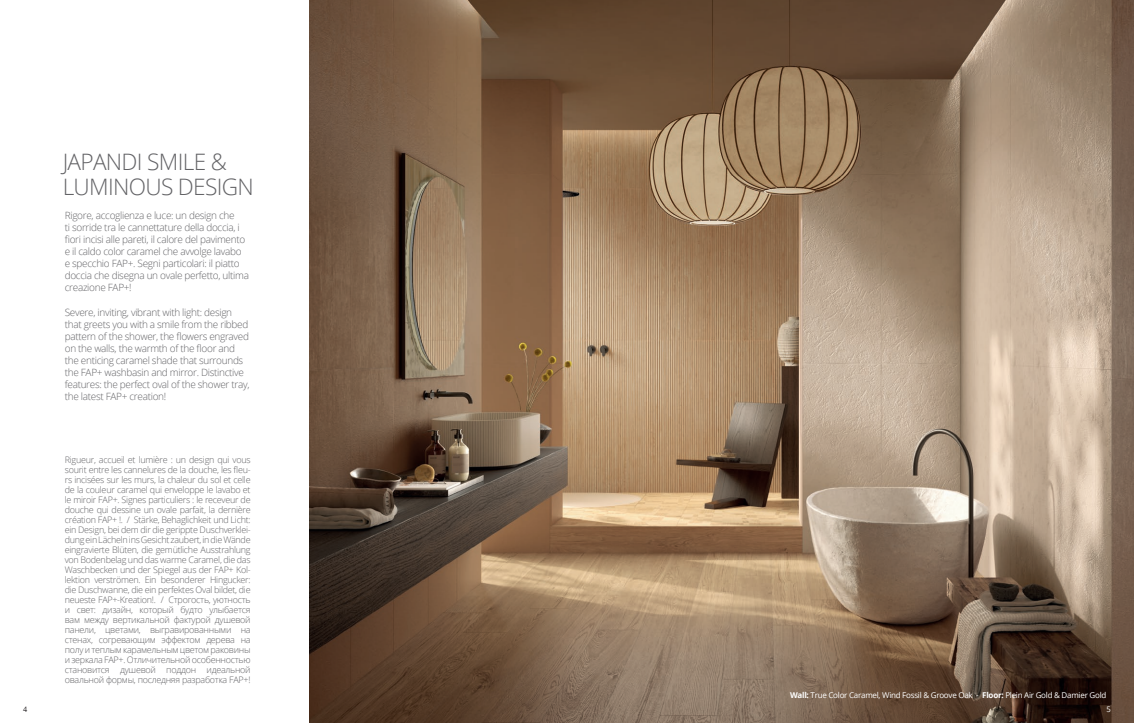
<style>
.page{position:relative;width:1134px;height:723px;background:#fff}
.page>*{position:absolute;margin:0;border:0;box-sizing:border-box;transform-origin:0 0}
.t1{font:300 22.7px/24.5px "Open Sans";letter-spacing:-.03em;color:#636366}
.t2{font:300 10px/12px "Open Sans";letter-spacing:-.03em;color:#636366}
.t3{font:300 9px/10px "Open Sans";letter-spacing:-.03em;color:#636366;text-align:justify}
.t4{font:8px "Open Sans";letter-spacing:-.03em;color:#fff}
.t5{font:7.7px "Helvetica Neue LT Com";color:#231f20}
.t6{font:7.7px "Open Sans";color:#fff}
.s1{font-weight:700}
</style>
<div class="page">
<img style="left:309px;top:0;width:825px;height:723px">
<h1 class="t1" style="left:63px;top:149px;width:193px">JAPANDI SMILE &amp;<br>LUMINOUS DESIGN</h1>
<p class="t2" style="left:65px;top:209px;width:186px">Rigore, accoglienza e luce: un design che<br>ti sorride tra le cannettature della doccia, i fiori incisi alle pareti, il calore del pavimento e il caldo color caramel che avvolge lavabo e specchio FAP+. Segni particolari: il piatto doccia che disegna un ovale perfetto, ultima creazione FAP+!</p>
<p class="t2" style="left:65px;top:306px;width:186px">Severe, inviting, vibrant with light: design that greets you with a smile from the ribbed pattern of the shower, the flowers engraved on the walls, the warmth of the floor and the enticing caramel shade that surrounds the FAP+ washbasin and mirror. Distinctive features: the perfect oval of the shower tray, the latest FAP+ creation!</p>
<p class="t3" style="left:65px;top:455px;width:187px">Rigueur, accueil et lumière : un design qui vous sourit entre les cannelures de la douche, les fleu&shy;rs incisées sur les murs, la chaleur du sol et celle de la couleur caramel qui enveloppe le lavabo et le miroir FAP+. Signes particuliers : le receveur de douche qui dessine un ovale parfait, la dernière création FAP+ !. / Stärke, Behaglichkeit und Licht: ein Design, bei dem dir die gerippte Duschverklei&shy;dung ein Lächeln ins Gesicht zaubert, in die Wände eingravierte Blüten, die gemütliche Ausstrahlung von Bodenbelag und das warme Caramel, die das Waschbecken und der Spiegel aus der FAP+ Kol&shy;lektion verströmen. Ein besonderer Hingucker: die Duschwanne, die ein perfektes Oval bildet, die neueste FAP+-Kreation!. / Строгость, уютность и свет: дизайн, который будто улыбается вам между вертикальной фактурой душевой панели, цветами, выгравированными на стенах, согревающим эффектом дерева на полу и теплым карамельным цветом раковины и зеркала FAP+. Отличительной особенностью становится душевой поддон идеальной овальной формы, последняя разработка FAP+!</p>
<p class="t4" style="left:790px;top:689px;width:318px"><span class="s1">Wall:</span> True Color Caramel, Wind Fossil &amp; Groove Oak - <span class="s1">Floor:</span> Plein Air Gold &amp; Damier Gold</p>
<p class="t5" style="left:23px;top:704px;width:6px">4</p>
<p class="t6" style="left:1106px;top:704px;width:6px">5</p>
</div>
